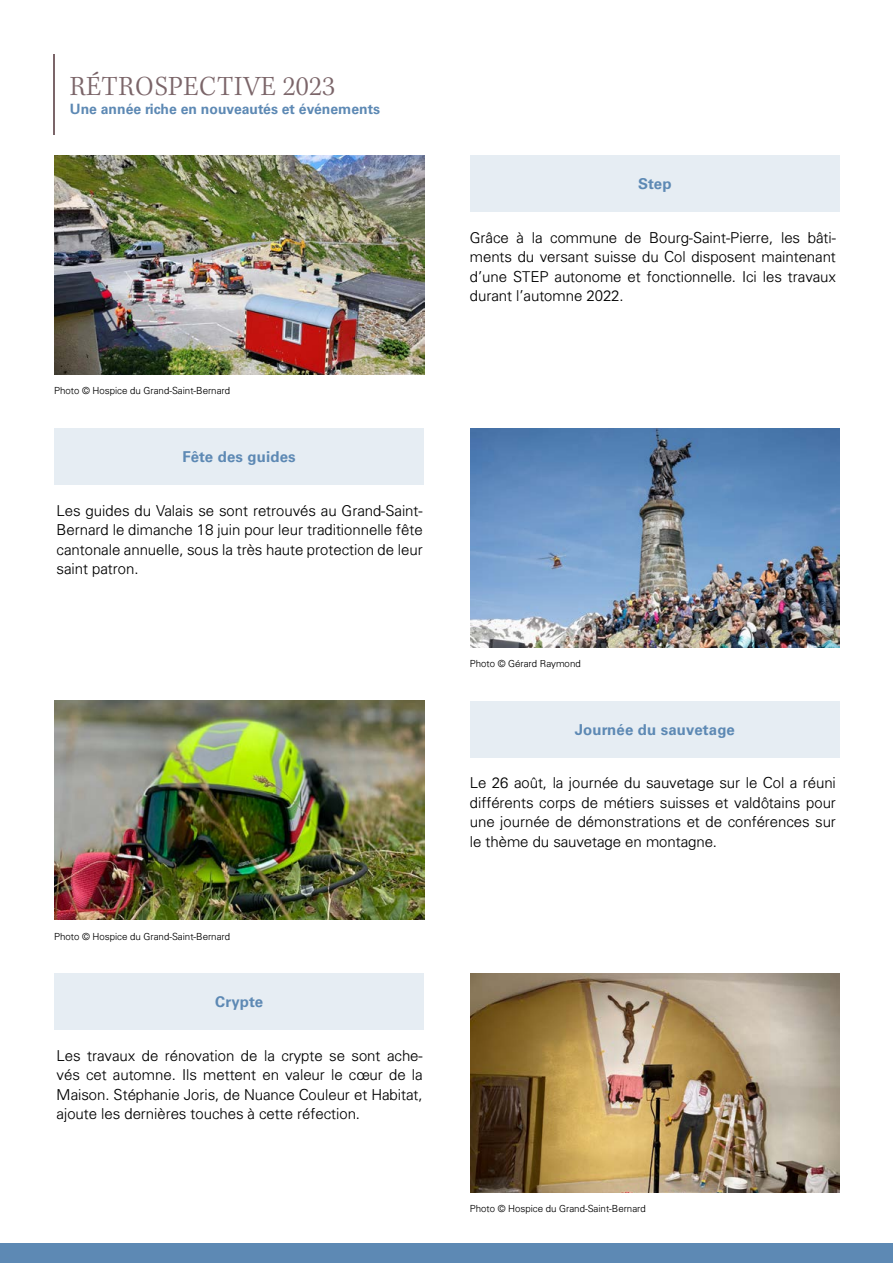
<style>
.page{position:relative;width:893px;height:1263px;background:#fff}
.page>*{position:absolute;margin:0;border:0;box-sizing:border-box;transform-origin:0 0}
.t1{font:300 28.5px "Kepler Std";letter-spacing:.015em;color:#7b6569}
.t2{font:300 15px/19.5px "Univers";color:#000;text-align:justify}
.t3{font:700 15px "Univers LT Std";letter-spacing:.01em;color:#5d89b4}
.t4{font:700 14.25px "Univers LT Std";color:#5d89b4}
.t5{font:300 9.75px "Univers";color:#000}
</style>
<div class="page">
<div style="left:0;top:1244px;width:893px;height:19px;background:#5d89b4"></div>
<hr style="left:54px;top:54px;width:1px;height:81px;background:#7b6569">
<img style="left:55px;top:156px;width:369px;height:218px">
<div style="left:470px;top:156px;width:369px;height:56px;background:#e6edf3"></div>
<img style="left:470px;top:428px;width:370px;height:219px">
<div style="left:55px;top:428px;width:369px;height:57px;background:#e6edf3"></div>
<img style="left:55px;top:701px;width:369px;height:219px">
<div style="left:470px;top:701px;width:370px;height:56px;background:#e6edf3"></div>
<img style="left:470px;top:973px;width:370px;height:219px">
<div style="left:55px;top:973px;width:369px;height:57px;background:#e6edf3"></div>
<h1 class="t1" style="left:70px;top:71px;width:267px">RÉTROSPECTIVE 2023</h1>
<p class="t4" style="left:70px;top:104px;width:312px">Une année riche en nouveautés et événements</p>
<p class="t5" style="left:54px;top:385px;width:177px">Photo © Hospice du Grand-Saint-Bernard</p>
<p class="t3" style="left:183px;top:451px;width:115px">Fête des guides</p>
<p class="t2" style="left:57px;top:500px;width:367px">Les guides du Valais se sont retrouvés au Grand-Saint-Bernard le dimanche 18 juin pour leur traditionnelle fête cantonale annuelle, sous la très haute protection de leur saint patron.</p>
<p class="t5" style="left:54px;top:930px;width:177px">Photo © Hospice du Grand-Saint-Bernard</p>
<p class="t3" style="left:215px;top:996px;width:49px">Crypte</p>
<p class="t2" style="left:57px;top:1045px;width:368px">Les travaux de rénovation de la crypte se sont ache&shy;vés cet automne. Ils mettent en valeur le cœur de la Maison. Stéphanie Joris, de Nuance Couleur et Habitat, ajoute les dernières touches à cette réfection.</p>
<p class="t3" style="left:638px;top:178px;width:35px">Step</p>
<p class="t2" style="left:470px;top:227px;width:368px">Grâce à la commune de Bourg-Saint-Pierre, les bâti&shy;ments du versant suisse du Col disposent maintenant d’une STEP autonome et fonctionnelle. Ici les travaux durant l’automne 2022.</p>
<p class="t5" style="left:470px;top:657px;width:112px">Photo © Gérard Raymond</p>
<p class="t3" style="left:575px;top:723px;width:161px">Journée du sauvetage</p>
<p class="t2" style="left:470px;top:773px;width:368px">Le 26 août, la journée du sauvetage sur le Col a réuni différents corps de métiers suisses et valdôtains pour une journée de démonstrations et de conférences sur le thème du sauvetage en montagne.</p>
<p class="t5" style="left:470px;top:1203px;width:177px">Photo © Hospice du Grand-Saint-Bernard</p>
</div>
